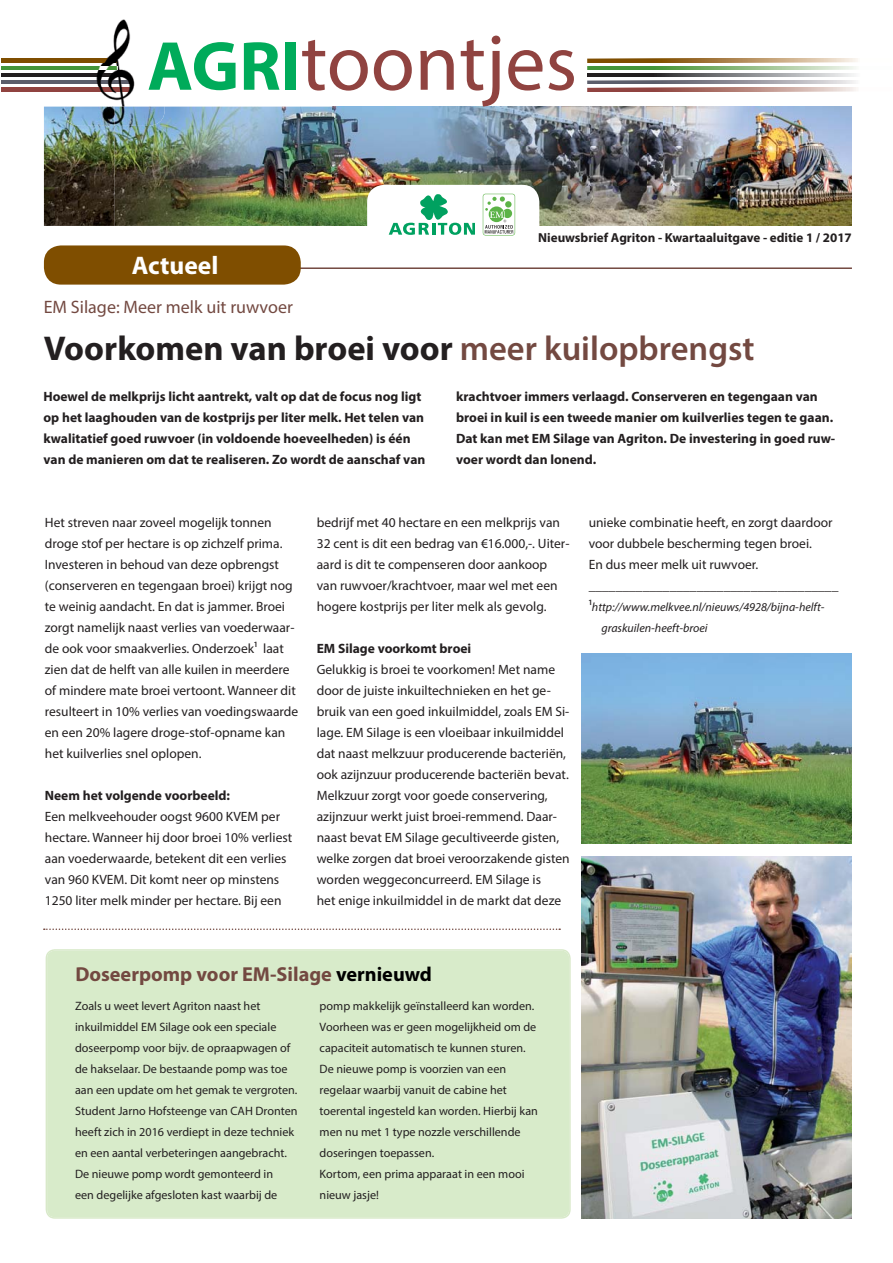
<style>
.page{position:relative;width:893px;height:1263px;background:#fff}
.page>*{position:absolute;margin:0;border:0;box-sizing:border-box;transform-origin:0 0}
.t1{font:80.25px "Myriad Pro";color:#904340}
.t2{font:700 34.5px "Myriad Pro";color:#231f20}
.t3{font:700 25.5px "Myriad Pro";color:#fff}
.t4{font:700 20.25px "Myriad Pro";color:#734941}
.t5{font:18px "Myriad Pro";color:#734941}
.t6{font:13.5px/21px "Myriad Pro";color:#231f20}
.t7{font:700 13.5px/21px "Myriad Pro";color:#231f20}
.t8{font:700 13.05px "Myriad Pro";color:#231f20}
.t9{font:12.15px/21px "Myriad Pro";color:#231f20}
.t10{font:italic 12px/21px "Myriad Pro";color:#231f20}
.s1{font-weight:700;font-size:70.05px;color:#00ab5a}
.s2{font-weight:600;color:#734941}
.s3{font-style:normal;font-size:13.5px}
.s4{color:#000}
</style>
<div class="page">
<img style="left:44px;top:107px;width:545px;height:119px">
<img style="left:748px;top:107px;width:104px;height:119px">
<img style="left:663px;top:107px;width:85px;height:79px">
<img style="left:571px;top:186px;width:177px;height:40px">
<hr style="left:2px;top:88px;width:62px;height:3px;background:#904340">
<hr style="left:2px;top:81px;width:62px;height:3px;background:#5b5d6a">
<img style="left:2px;top:73px;width:62px;height:4px">
<hr style="left:2px;top:66px;width:62px;height:3px;background:#439539">
<img style="left:589px;top:107px;width:58px;height:79px">
<img style="left:647px;top:107px;width:16px;height:119px">
<img style="left:333px;top:107px;width:1px;height:119px">
<div style="left:367px;top:185px;width:172px;height:62px;background:#fff;border-radius:17px"></div>
<hr style="left:2px;top:59px;width:62px;height:3px;background:#7f4e00">
<svg style="left:587px;top:81px;width:269px;height:10px"></svg>
<img style="left:587px;top:73px;width:267px;height:4px">
<svg style="left:587px;top:59px;width:271px;height:10px"></svg>
<img style="left:64px;top:19px;width:101px;height:107px">
<img style="left:64px;top:88px;width:66px;height:3px">
<img style="left:64px;top:81px;width:67px;height:3px">
<img style="left:64px;top:66px;width:54px;height:3px">
<img style="left:149px;top:42px;width:16px;height:48px">
<img style="left:64px;top:59px;width:53px;height:3px">
<svg style="left:389px;top:194px;width:86px;height:41px"></svg>
<div style="left:482px;top:193px;width:34px;height:43px;background:#cbe6c4;border-radius:3px"></div>
<svg style="left:483px;top:194px;width:32px;height:42px"></svg>
<div style="left:483px;top:194px;width:32px;height:41px;background:#fff;border-radius:2px"></div>
<svg style="left:485px;top:197px;width:28px;height:37px"></svg>
<img style="left:581px;top:654px;width:271px;height:190px">
<hr style="left:65px;top:267px;width:787px;height:2px;background:#734941">
<div style="left:44px;top:245px;width:257px;height:40px;background:#7f4e00;border-radius:17px"></div>
<svg style="left:44px;top:929px;width:516px;height:1px"></svg>
<img style="left:581px;top:857px;width:271px;height:362px">
<div style="left:46px;top:949px;width:525px;height:270px;background:#d8ebca"></div>
<h1 class="t1" style="left:147px;top:32px;width:431px"><span class="s1">AGRI</span>toontjes</h1>
<h3 class="t3" style="left:132px;top:256px;width:88px">Actueel</h3>
<h3 class="t5" style="left:44px;top:301px;width:251px">EM Silage: Meer melk uit ruwvoer</h3>
<p class="t8" style="left:538px;top:233px;width:315px">Nieuwsbrief Agriton - Kwartaaluitgave - editie 1 / 2017</p>
<h2 class="t2" style="left:44px;top:336px;width:712px">Voorkomen van broei voor <span class="s2">meer kuilopbrengst</span></h2>
<p class="t7" style="left:43px;top:387px;width:383px">Hoewel de melkprijs licht aantrekt, valt op dat de focus nog ligt op het laaghouden van de kostprijs per liter melk. Het telen van kwalitatief goed ruwvoer (in voldoende hoeveelheden) is één van de manieren om dat te realiseren. Zo wordt de aanschaf van</p>
<p class="t7" style="left:456px;top:387px;width:381px">krachtvoer immers verlaagd. Conserveren en tegengaan van broei in kuil is een tweede manier om kuilverlies tegen te gaan.<br>Dat kan met EM Silage van Agriton. De investering in goed ruw&shy;voer wordt dan lonend.</p>
<p class="t6" style="left:45px;top:513px;width:255px">Het streven naar zoveel mogelijk tonnen droge stof per hectare is op zichzelf prima.<br>Investeren in behoud van deze opbrengst (conserveren en tegengaan broei) krijgt nog te weinig aandacht. En dat is jammer. Broei zorgt namelijk naast verlies van voederwaar&shy;de ook voor smaakverlies. Onderzoek1 laat zien dat de helft van alle kuilen in meerdere of mindere mate broei vertoont. Wanneer dit resulteert in 10% verlies van voedingswaarde en een 20% lagere droge-stof-opname kan het kuilverlies snel oplopen.</p>
<p class="t7" style="left:45px;top:786px;width:187px">Neem het volgende voorbeeld:</p>
<p class="t6" style="left:45px;top:807px;width:249px">Een melkveehouder oogst 9600 KVEM per hectare. Wanneer hij door broei 10% verliest aan voederwaarde, betekent dit een verlies van 960 KVEM. Dit komt neer op minstens 1250 liter melk minder per hectare. Bij een</p>
<p class="t6" style="left:317px;top:513px;width:254px">bedrijf met 40 hectare en een melkprijs van 32 cent is dit een bedrag van €16.000,-. Uiter&shy;aard is dit te compenseren door aankoop van ruwvoer/krachtvoer, maar wel met een hogere kostprijs per liter melk als gevolg.</p>
<p class="t7" style="left:317px;top:639px;width:156px">EM Silage voorkomt broei</p>
<p class="t6" style="left:317px;top:660px;width:254px">Gelukkig is broei te voorkomen! Met name door de juiste inkuiltechnieken en het ge&shy;bruik van een goed inkuilmiddel, zoals EM Si&shy;lage. EM Silage is een vloeibaar inkuilmiddel dat naast melkzuur producerende bacteriën, ook azijnzuur producerende bacteriën bevat.<br>Melkzuur zorgt voor goede conservering, azijnzuur werkt juist broei-remmend. Daar&shy;naast bevat EM Silage gecultiveerde gisten, welke zorgen dat broei veroorzakende gisten worden weggeconcurreerd. EM Silage is<br>het enige inkuilmiddel in de markt dat deze</p>
<p class="t6" style="left:589px;top:513px;width:251px">unieke combinatie heeft, en zorgt daardoor voor dubbele bescherming tegen broei.<br>En dus meer melk uit ruwvoer. _____________________________________</p>
<p class="t10" style="left:601px;top:597px;width:225px;text-indent:-13px"><span class="s3">1</span>http://www.melkvee.nl/nieuws/4928/bijna-helft&shy;graskuilen-heeft-broei</p>
<h3 class="t4" style="left:75px;top:967px;width:358px">Doseerpomp voor EM-Silage <span class="s4">vernieuwd</span></h3>
<p class="t9" style="left:75px;top:996px;width:224px">Zoals u weet levert Agriton naast het inkuilmiddel EM Silage ook een speciale doseerpomp voor bijv. de opraapwagen of de hakselaar. De bestaande pomp was toe aan een update om het gemak te vergroten.<br>Student Jarno Hofsteenge van CAH Dronten heeft zich in 2016 verdiept in deze techniek en een aantal verbeteringen aangebracht.<br>De nieuwe pomp wordt gemonteerd in<br>een degelijke afgesloten kast waarbij de</p>
<p class="t9" style="left:320px;top:996px;width:220px">pomp makkelijk geïnstalleerd kan worden.<br>Voorheen was er geen mogelijkheid om de capaciteit automatisch te kunnen sturen.<br>De nieuwe pomp is voorzien van een regelaar waarbij vanuit de cabine het toerental ingesteld kan worden. Hierbij kan men nu met 1 type nozzle verschillende doseringen toepassen.<br>Kortom, een prima apparaat in een mooi nieuw jasje!</p>
</div>
